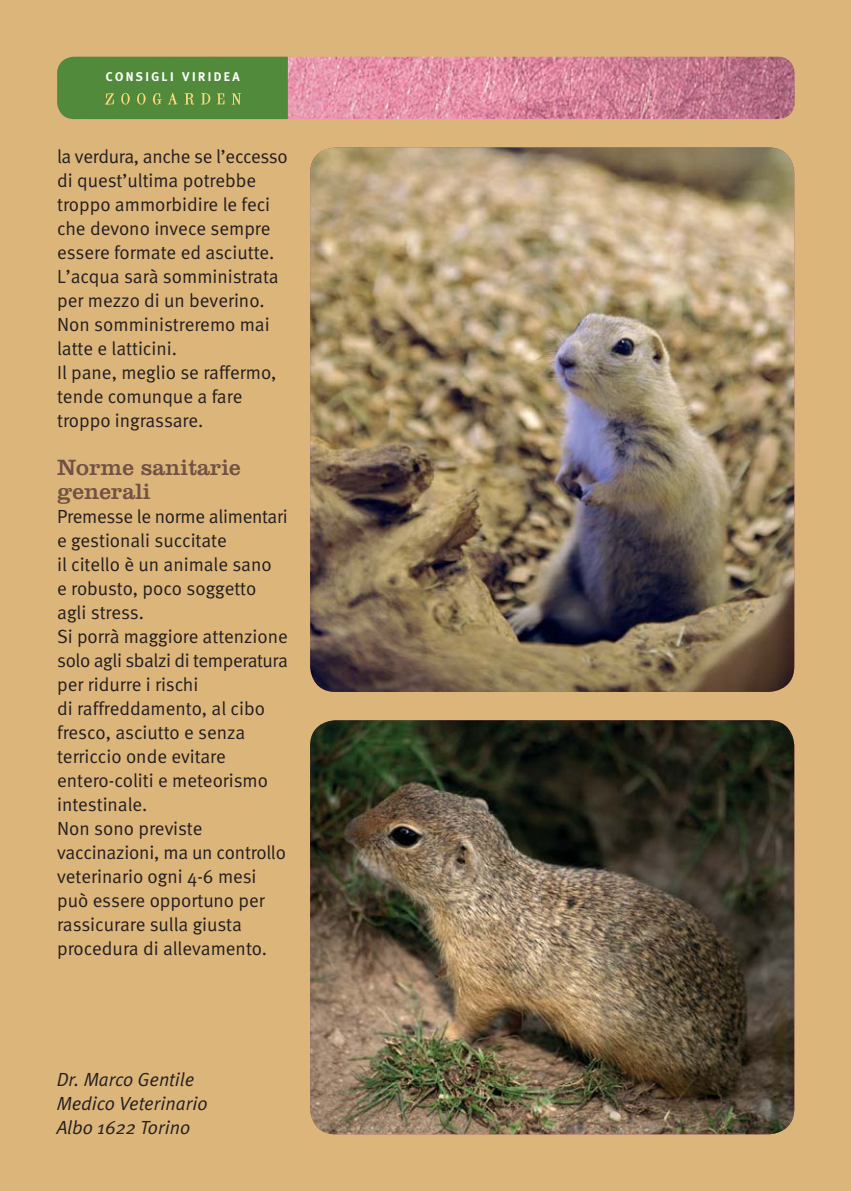
<style>
.page{position:relative;width:851px;height:1191px;background:#fff}
.page>*{position:absolute;margin:0;border:0;box-sizing:border-box;transform-origin:0 0}
.t1{font:23px/24px "Clarendon";color:#705143}
.t2{font:19px/24px "Meta Normal";color:#231f20}
.t3{font:italic 19px/24px "Meta Normal";color:#231f20}
.t4{font:700 12.6px "Meta";letter-spacing:.19em;color:#fff}
</style>
<div class="page">
<div style="left:0;top:0;width:850px;height:1190px;background:#dcb57b"></div>
<img style="left:57px;top:57px;width:737px;height:62px;border-radius:17px">
<div style="left:57px;top:57px;width:231px;height:62px;background:#518a3b"></div>
<img style="left:96px;top:88px;width:151px;height:22px">
<img style="left:310px;top:147px;width:484px;height:545px;border-radius:26px">
<img style="left:310px;top:720px;width:484px;height:414px;border-radius:26px">
<p class="t4" style="left:106px;top:72px;width:135px">CONSIGLI VIRIDEA</p>
<p class="t2" style="left:57px;top:145px;width:232px">la verdura, anche se l’eccesso di quest’ultima potrebbe troppo ammorbidire le feci che devono invece sempre essere formate ed asciutte.<br>L’acqua sarà somministrata per mezzo di un beverino.<br>Non somministreremo mai latte e latticini.<br>Il pane, meglio se raffermo, tende comunque a fare troppo ingrassare.</p>
<p class="t1" style="left:57px;top:457px;width:185px">Norme sanitarie generali</p>
<p class="t2" style="left:57px;top:505px;width:232px">Premesse le norme alimentari e gestionali succitate<br>il citello è un animale sano<br>e robusto, poco soggetto agli stress.<br>Si porrà maggiore attenzione solo agli sbalzi di temperatura per ridurre i rischi<br>di raffreddamento, al cibo fresco, asciutto e senza terriccio onde evitare entero-coliti e meteorismo intestinale.<br>Non sono previste vaccinazioni, ma un controllo veterinario ogni 4-6 mesi può essere opportuno per rassicurare sulla giusta procedura di allevamento.</p>
<p class="t3" style="left:57px;top:1069px;width:152px">Dr. Marco Gentile<br>Medico Veterinario<br>Albo 1622 Torino</p>
</div>
